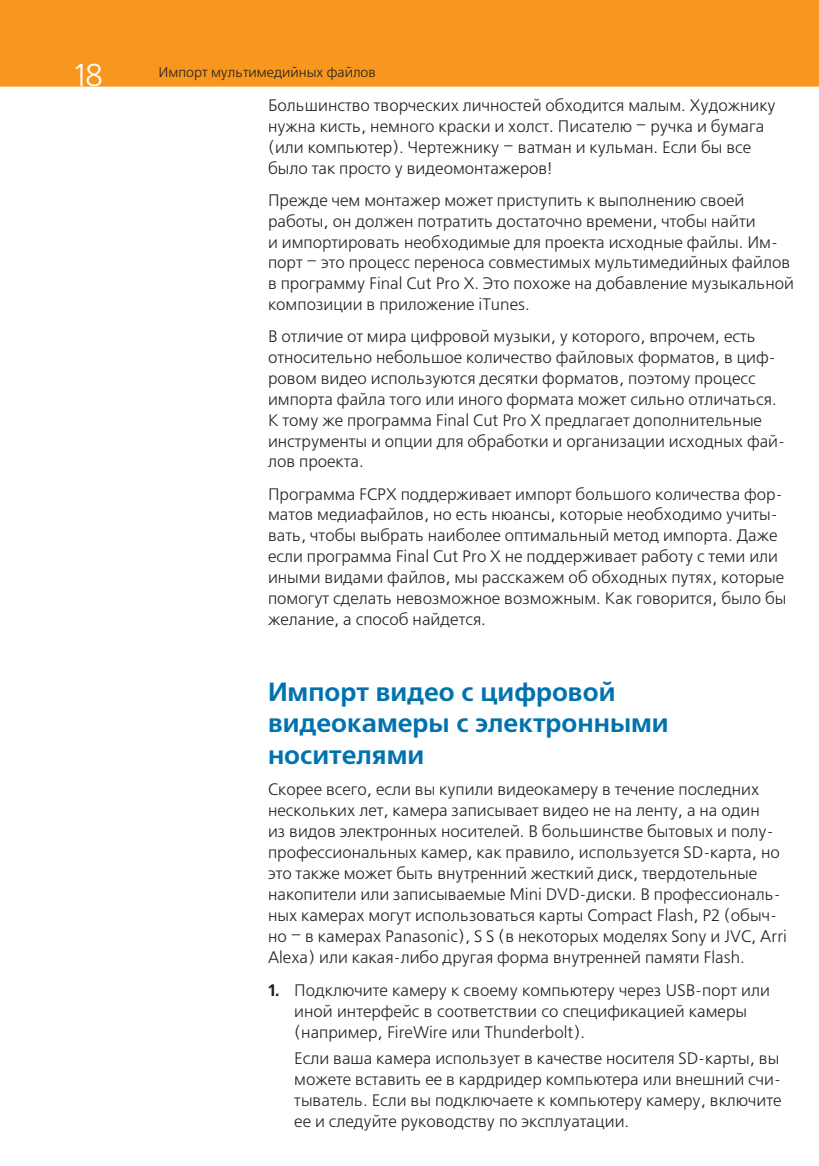
<style>
.page{position:relative;width:819px;height:1166px;background:#fff}
.page>*{position:absolute;margin:0;border:0;box-sizing:border-box;transform-origin:0 0}
.t1{font:31.5px "Free Set C";color:#fff}
.t2{font:700 26.25px/31.5px "Free Set C";color:#0073ae}
.t3{font:16.62px/20.8px "Free Set C";color:#231f20}
.t4{font:14px "Free Set C";color:#231f20}
.s1{font-weight:700}
</style>
<div class="page">
<div style="left:0;top:0;width:818px;height:87px;background:#f7971d"></div>
<h1 class="t1" style="left:74px;top:59px;width:31px">18</h1>
<p class="t4" style="left:158px;top:65px;width:219px">Импорт мультимедийных файлов</p>
<p class="t3" style="left:268px;top:96px;width:509px">Большинство творческих личностей обходится малым. Художнику нужна кисть, немного краски и холст. Писателю – ручка и бумага (или компьютер). Чертежнику – ватман и кульман. Если бы все было так просто у видеомонтажеров!</p>
<p class="t3" style="left:268px;top:191px;width:527px">Прежде чем монтажер может приступить к выполнению своей работы, он должен потратить достаточно времени, чтобы найти<br>и импортировать необходимые для проекта исходные файлы. Им&shy;порт – это процесс переноса совместимых мультимедийных файлов в программу Final Cut Pro X. Это похоже на добавление музыкальной композиции в приложение iTunes.</p>
<p class="t3" style="left:268px;top:327px;width:518px">В отличие от мира цифровой музыки, у которого, впрочем, есть относительно небольшое количество файловых форматов, в циф&shy;ровом видео используются десятки форматов, поэтому процесс импорта файла того или иного формата может сильно отличаться.<br>К тому же программа Final Cut Pro X предлагает дополнительные инструменты и опции для обработки и организации исходных фай&shy;лов проекта.</p>
<p class="t3" style="left:268px;top:484px;width:520px">Программа FCPX поддерживает импорт большого количества фор&shy;матов медиафайлов, но есть нюансы, которые необходимо учиты&shy;вать, чтобы выбрать наиболее оптимальный метод импорта. Даже если программа Final Cut Pro X не поддерживает работу с теми или иными видами файлов, мы расскажем об обходных путях, которые помогут сделать невозможное возможным. Как говорится, было бы желание, а способ найдется.</p>
<h2 class="t2" style="left:268px;top:677px;width:402px">Импорт видео с цифровой видеокамеры с электронными носителями</h2>
<p class="t3" style="left:268px;top:780px;width:520px">Скорее всего, если вы купили видеокамеру в течение последних нескольких лет, камера записывает видео не на ленту, а на один<br>из видов электронных носителей. В большинстве бытовых и полу&shy;профессиональных камер, как правило, используется SD-карта, но это также может быть внутренний жесткий диск, твердотельные накопители или записываемые Mini DVD-диски. В профессиональ&shy;ных камерах могут использоваться карты Compact Flash, P2 (обыч&shy;но – в камерах Panasonic), S×S (в некоторых моделях Sony и JVC, Arri Alexa) или какая-либо другая форма внутренней памяти Flash.</p>
<p class="t3" style="left:294px;top:980px;width:477px;text-indent:-26px"><span class="s1">1.</span> Подключите камеру к своему компьютеру через USB-порт или иной интерфейс в соответствии со спецификацией камеры (например, FireWire или Thunderbolt).</p>
<p class="t3" style="left:294px;top:1049px;width:489px">Если ваша камера использует в качестве носителя SD-карты, вы можете вставить ее в кардридер компьютера или внешний счи&shy;тыватель. Если вы подключаете к компьютеру камеру, включите ее и следуйте руководству по эксплуатации.</p>
</div>
